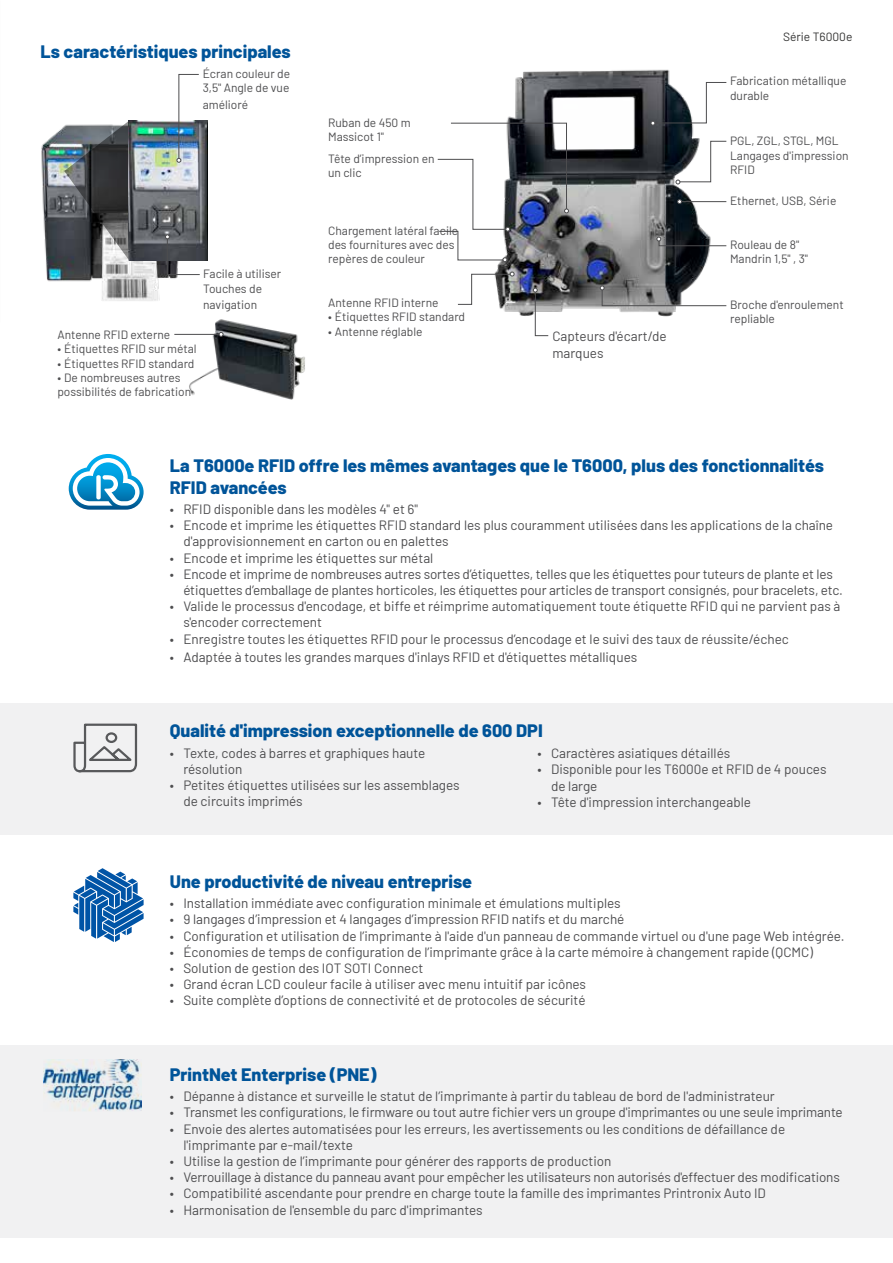
<style>
.page{position:relative;width:893px;height:1263px;background:#fff}
.page>*{position:absolute;margin:0;border:0;box-sizing:border-box;transform-origin:0 0}
.t1{font:800 18px/21.6px "Barlow";color:#005499}
.t2{font:13.5px/16.2px "Barlow";color:#4d4d4f}
.t3{font:12px/14.4px "Barlow";color:#4d4d4f}
.t4{font:12px "Barlow";color:#343433}
</style>
<div class="page">
<div style="left:0;top:703px;width:893px;height:131px;background:#f1f1f2"></div>
<div style="left:0;top:1045px;width:893px;height:192px;background:#f1f1f2"></div>
<img style="left:458px;top:69px;width:269px;height:248px">
<img style="left:41px;top:120px;width:167px;height:181px">
<svg style="left:64px;top:121px;width:65px;height:139px;background:#575a5e"></svg>
<img style="left:129px;top:121px;width:78px;height:140px">
<svg style="left:177px;top:74px;width:22px;height:88px"></svg>
<svg style="left:458px;top:272px;width:56px;height:33px"></svg>
<svg style="left:651px;top:82px;width:76px;height:43px"></svg>
<svg style="left:676px;top:141px;width:51px;height:43px"></svg>
<svg style="left:657px;top:237px;width:70px;height:9px"></svg>
<svg style="left:165px;top:235px;width:35px;height:40px"></svg>
<hr style="left:682px;top:201px;width:44px;height:1px;background:#4d4d4f">
<svg style="left:677px;top:199px;width:5px;height:5px"></svg>
<svg style="left:600px;top:286px;width:127px;height:20px"></svg>
<svg style="left:533px;top:288px;width:16px;height:48px"></svg>
<svg style="left:437px;top:123px;width:132px;height:139px"></svg>
<img style="left:178px;top:319px;width:127px;height:81px">
<hr style="left:174px;top:334px;width:45px;height:1px;background:#4d4d4f">
<svg style="left:219px;top:332px;width:4px;height:5px"></svg>
<svg style="left:69px;top:454px;width:75px;height:56px"></svg>
<div style="left:96px;top:475px;width:5px;height:24px;background:#fff;border-radius:2px"></div>
<svg style="left:73px;top:868px;width:71px;height:74px"></svg>
<img style="left:43px;top:1060px;width:98px;height:51px">
<svg style="left:73px;top:723px;width:65px;height:50px"></svg>
<h1 class="t1" style="left:40px;top:40px;width:252px">Ls caractéristiques principales</h1>
<p class="t3" style="left:203px;top:66px;width:89px">Écran couleur de<br>3,5" Angle de vue</p>
<p class="t3" style="left:203px;top:96px;width:47px">amélioré</p>
<p class="t3" style="left:203px;top:266px;width:80px">Facile à utiliser<br>Touches de</p>
<p class="t3" style="left:203px;top:297px;width:56px">navigation</p>
<p class="t3" style="left:328px;top:114px;width:84px">Ruban de 450 m<br>Massicot 1"</p>
<p class="t3" style="left:328px;top:150px;width:108px">Tête d’impression en un clic</p>
<p class="t3" style="left:328px;top:222px;width:132px">Chargement latéral facile des fournitures avec des repères de couleur</p>
<p class="t3" style="left:328px;top:294px;width:112px">Antenne RFID interne</p>
<p class="t3" style="left:328px;top:309px;width:139px">• Étiquettes RFID standard</p>
<p class="t3" style="left:57px;top:326px;width:114px">Antenne RFID externe</p>
<p class="t3" style="left:328px;top:323px;width:96px">• Antenne réglable</p>
<p class="t3" style="left:57px;top:341px;width:141px">• Étiquettes RFID sur métal</p>
<p class="t3" style="left:57px;top:355px;width:139px">• Étiquettes RFID standard</p>
<p class="t3" style="left:57px;top:370px;width:135px">• De nombreuses autres possibilités de fabrication</p>
<p class="t2" style="left:552px;top:327px;width:116px">Capteurs d'écart/de marques</p>
<p class="t4" style="left:783px;top:27px;width:71px">Série T6000e</p>
<p class="t3" style="left:730px;top:73px;width:118px">Fabrication métallique durable</p>
<p class="t3" style="left:730px;top:133px;width:120px">PGL, ZGL, STGL, MGL<br>Langages d'impression<br>RFID</p>
<p class="t3" style="left:730px;top:193px;width:108px">Ethernet, USB, Série</p>
<p class="t3" style="left:730px;top:236px;width:79px">Rouleau de 8"<br>Mandrin 1,5" , 3"</p>
<p class="t3" style="left:730px;top:296px;width:115px">Broche d'enroulement repliable</p>
<h1 class="t1" style="left:170px;top:453px;width:656px">La T6000e RFID offre les mêmes avantages que le T6000, plus des fonctionnalités<br>RFID avancées</h1>
<p class="t2" style="left:170px;top:500px;width:250px">• RFID disponible dans les modèles 4" et 6"</p>
<p class="t2" style="left:183px;top:516px;width:651px;text-indent:-14px">• Encode et imprime les étiquettes RFID standard les plus couramment utilisées dans les applications de la chaîne d'approvisionnement en carton ou en palettes</p>
<p class="t2" style="left:170px;top:549px;width:265px">• Encode et imprime les étiquettes sur métal</p>
<p class="t2" style="left:183px;top:565px;width:661px;text-indent:-14px">• Encode et imprime de nombreuses autres sortes d’étiquettes, telles que les étiquettes pour tuteurs de plante et les étiquettes d’emballage de plantes horticoles, les étiquettes pour articles de transport consignés, pour bracelets, etc.</p>
<p class="t2" style="left:183px;top:597px;width:659px;text-indent:-14px">• Valide le processus d'encodage, et biffe et réimprime automatiquement toute étiquette RFID qui ne parvient pas à s'encoder correctement</p>
<p class="t2" style="left:170px;top:630px;width:621px">• Enregistre toutes les étiquettes RFID pour le processus d’encodage et le suivi des taux de réussite/échec</p>
<p class="t2" style="left:170px;top:648px;width:469px">• Adaptée à toutes les grandes marques d'inlays RFID et d'étiquettes métalliques</p>
<h1 class="t1" style="left:170px;top:718px;width:374px">Qualité d'impression exceptionnelle de 600 DPI</h1>
<p class="t2" style="left:183px;top:743px;width:244px;text-indent:-14px">• Texte, codes à barres et graphiques haute résolution</p>
<p class="t2" style="left:183px;top:776px;width:278px;text-indent:-14px">• Petites étiquettes utilisées sur les assemblages de circuits imprimés</p>
<p class="t2" style="left:537px;top:744px;width:194px">• Caractères asiatiques détaillés</p>
<p class="t2" style="left:551px;top:760px;width:277px;text-indent:-14px">• Disponible pour les T6000e et RFID de 4 pouces de large</p>
<p class="t2" style="left:537px;top:793px;width:215px">• Tête d'impression interchangeable</p>
<h1 class="t1" style="left:170px;top:869px;width:304px">Une productivité de niveau entreprise</h1>
<p class="t2" style="left:170px;top:894px;width:452px">• Installation immédiate avec configuration minimale et émulations multiples</p>
<p class="t2" style="left:170px;top:910px;width:456px">• 9 langages d’impression et 4 langages d’impression RFID natifs et du marché</p>
<p class="t2" style="left:170px;top:926px;width:676px">• Configuration et utilisation de l’imprimante à l'aide d'un panneau de commande virtuel ou d'une page Web intégrée.</p>
<p class="t2" style="left:170px;top:943px;width:645px">• Économies de temps de configuration de l’imprimante grâce à la carte mémoire à changement rapide (QCMC)</p>
<p class="t2" style="left:170px;top:959px;width:255px">• Solution de gestion des IOT SOTI Connect</p>
<p class="t2" style="left:170px;top:975px;width:418px">• Grand écran LCD couleur facile à utiliser avec menu intuitif par icônes</p>
<p class="t2" style="left:170px;top:991px;width:417px">• Suite complète d’options de connectivité et de protocoles de sécurité</p>
<h1 class="t1" style="left:170px;top:1062px;width:208px">PrintNet Enterprise (PNE)</h1>
<p class="t2" style="left:170px;top:1087px;width:607px">• Dépanne à distance et surveille le statut de l’imprimante à partir du tableau de bord de l'administrateur</p>
<p class="t2" style="left:170px;top:1103px;width:674px">• Transmet les configurations, le firmware ou tout autre fichier vers un groupe d'imprimantes ou une seule imprimante</p>
<p class="t2" style="left:183px;top:1120px;width:603px;text-indent:-14px">• Envoie des alertes automatisées pour les erreurs, les avertissements ou les conditions de défaillance de l'imprimante par e-mail/texte</p>
<p class="t2" style="left:170px;top:1152px;width:443px">• Utilise la gestion de l’imprimante pour générer des rapports de production</p>
<p class="t2" style="left:170px;top:1168px;width:672px">• Verrouillage à distance du panneau avant pour empêcher les utilisateurs non autorisés d'effectuer des modifications</p>
<p class="t2" style="left:170px;top:1184px;width:598px">• Compatibilité ascendante pour prendre en charge toute la famille des imprimantes Printronix Auto ID</p>
<p class="t2" style="left:170px;top:1201px;width:314px">• Harmonisation de l'ensemble du parc d'imprimantes</p>
</div>
